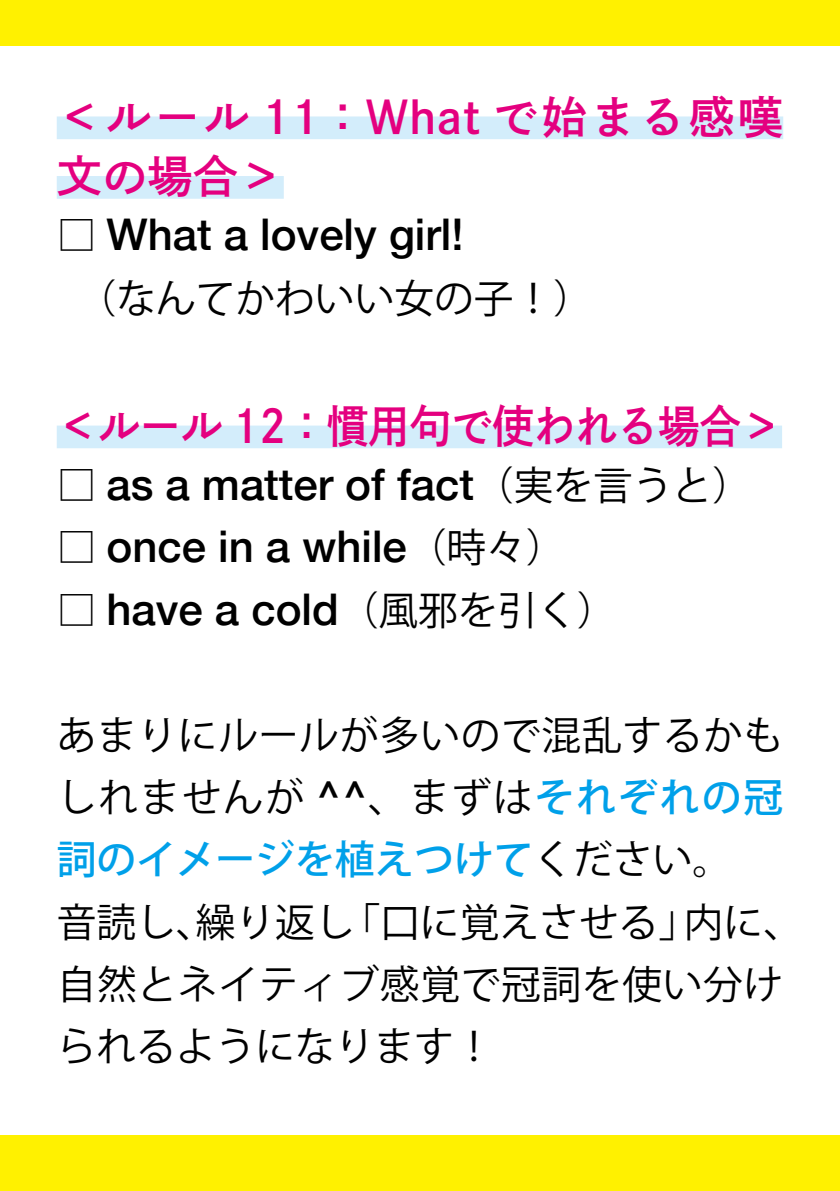
<style>
.page{position:relative;width:840px;height:1191px;background:#fff}
.page>*{position:absolute;margin:0;border:0;box-sizing:border-box;transform-origin:0 0}
.t1{font:45.4px/59.6px "DNP Shuei Go Gin Std B";letter-spacing:.04em;color:#e4007f}
.t2{font:45.4px "DNP Shuei Go Gin Std B";color:#e4007f;scale:.92 1}
.t3{font:500 43.6px "Helvetica Neue";color:#000}
.t4{font:39.6px/62.4px "Koz Go Std";letter-spacing:.015em;color:#000}
.t5{font:500 39.6px "Koz Go Pro";color:#00a0e9}
.s1{font-family:"Koz Go Std";font-weight:400;font-size:39.6px}
.s2{font-family:"Helvetica Neue";font-weight:500;font-size:43.6px}
.s3{font-family:"Koz Go Pro";font-weight:500;color:#00a0e9}
.s4{font-family:"Koz Go Std";font-weight:400;color:#000}
</style>
<div class="page">
<div style="left:0;top:0;width:839px;height:45px;background:#fff100"></div>
<div style="left:0;top:1135px;width:839px;height:56px;background:#fff100"></div>
<div style="left:57px;top:116px;width:725px;height:23px;background:#d3edfb"></div>
<div style="left:57px;top:176px;width:226px;height:23px;background:#d3edfb"></div>
<div style="left:57px;top:425px;width:724px;height:23px;background:#d3edfb"></div>
<p class="t1" style="left:57px;top:86px;width:727px">＜ルール 11：What で始まる感嘆文の場合＞</p>
<p class="t3" style="left:57px;top:200px;width:408px"><span class="s1">□</span> What a lovely girl!</p>
<p class="t4" style="left:57px;top:269px;width:537px">　（なんてかわいい女の子！）</p>
<p class="t2" style="left:57px;top:394px;width:789px">＜ルール 12：慣用句で使われる場合＞</p>
<p class="t3" style="left:57px;top:449px;width:696px"><span class="s1">□</span> as a matter of fact<span class="s1">（実を言うと）</span></p>
<p class="t3" style="left:57px;top:512px;width:510px"><span class="s1">□</span> once in a while<span class="s1">（時々）</span></p>
<p class="t3" style="left:57px;top:574px;width:561px"><span class="s1">□</span> have a cold<span class="s1">（風邪を引く）</span></p>
<p class="t4" style="left:57px;top:705px;width:727px">あまりにルールが多いので混乱するかもしれませんが <span class="s2">^^</span>、まずは<span class="s3">それぞれの冠</span></p>
<p class="t5" style="left:57px;top:834px;width:676px">詞のイメージを植えつけて<span class="s4">ください。</span></p>
<p class="t4" style="left:57px;top:892px;width:747px">音読し、繰り返し「口に覚えさせる」内に、自然とネイティブ感覚で冠詞を使い分けられるようになります！</p>
</div>
